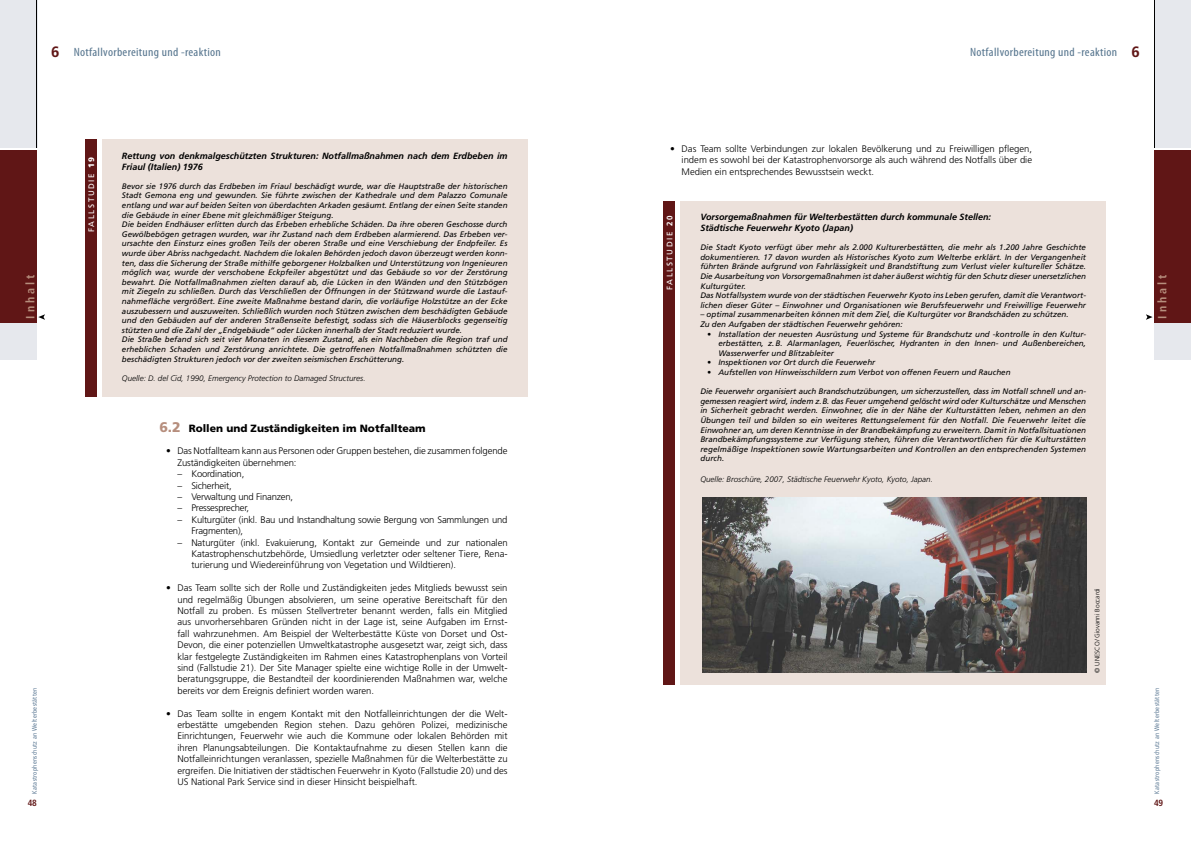
<style>
.page{position:relative;width:1191px;height:842px;background:#fff}
.page>*{position:absolute;margin:0;border:0;box-sizing:border-box;transform-origin:0 0}
.t1{font:condensed 12px "Myriad Pro";letter-spacing:.025em;color:#56758e;scale:1.1 1}
.t2{font:700 condensed 12px "Frutiger";letter-spacing:.25em;color:#b68e7d}
.t3{font:900 10.5px "Frutiger";color:#000}
.t4{font:300 9.5px/11.4px "Frutiger";letter-spacing:-.01em;color:#000;text-align:justify}
.t5{font:italic 700 9px/10.8px "Frutiger";color:#000}
.t6{font:700 condensed 9px "Frutiger";color:#601616}
.t7{font:italic 8px/9.6px "Frutiger";color:#000}
.t8{font:italic 300 8px "Frutiger";color:#000}
.t9{font:8px "Frutiger";letter-spacing:.2em;color:#fff}
.t10{font:6.5px "Frutiger";letter-spacing:.05em;color:#5d7a95;scale:.8 1}
.t11{font:300 6.5px "Frutiger";color:#000}
.s1{font-family:"Frutiger";font-weight:700;font-stretch:normal;font-size:15px;color:#601616}
.s2{font-size:14px;color:#b68e7d}
.s3{font-weight:900}
.s4{font-weight:700}
</style>
<div class="page">
<svg style="left:38px;top:314px;width:7px;height:6px"></svg>
<svg style="left:1146px;top:314px;width:6px;height:6px"></svg>
<div style="left:0;top:323px;width:37px;height:37px;background:#e6e8ed"></div>
<div style="left:1154px;top:323px;width:37px;height:37px;background:#e6e8ed"></div>
<div style="left:0;top:0;width:37px;height:147px;background:#e6e8ed"></div>
<div style="left:1154px;top:0;width:37px;height:147px;background:#e6e8ed"></div>
<hr style="left:37px;top:0;width:1px;height:147px;background:#000">
<hr style="left:1154px;top:0;width:1px;height:147px;background:#000">
<div style="left:0;top:150px;width:37px;height:173px;background:#601616"></div>
<div style="left:1154px;top:150px;width:37px;height:173px;background:#601616"></div>
<div style="left:663px;top:201px;width:12px;height:484px;background:#601616"></div>
<div style="left:680px;top:201px;width:426px;height:484px;background:#ece1db"></div>
<div style="left:85px;top:139px;width:11px;height:258px;background:#601616"></div>
<div style="left:102px;top:139px;width:425px;height:258px;background:#ece1db"></div>
<img style="left:702px;top:497px;width:384px;height:176px">
<h1 class="t1" style="left:51px;top:46px;width:156px"><span class="s1">6</span> Notfallvorbereitung und -reaktion</h1>
<h1 class="t1" style="left:970px;top:46px;width:156px">Notfallvorbereitung und -reaktion <span class="s1">6</span></h1>
<p class="t4" style="left:681px;top:143px;width:352px;text-indent:-11px">• Das Team sollte Verbindungen zur lokalen Bevölkerung und zu Freiwilligen pflegen, indem es sowohl bei der Katastrophenvorsorge als auch während des Notfalls über die Medien ein entsprechendes Bewusstsein weckt.</p>
<p class="t5" style="left:700px;top:212px;width:292px">Vorsorgemaßnahmen für Welterbestätten durch kommunale Stellen:<br>Städtische Feuerwehr Kyoto (Japan)</p>
<p class="t7" style="left:700px;top:243px;width:387px">Die Stadt Kyoto verfügt über mehr als 2.000 Kulturerbestätten, die mehr als 1.200 Jahre Geschichte dokumentieren. 17 davon wurden als Historisches Kyoto zum Welterbe erklärt. In der Vergangenheit führten Brände aufgrund von Fahrlässigkeit und Brandstiftung zum Verlust vieler kultureller Schätze.<br>Die Ausarbeitung von Vorsorgemaßnahmen ist daher äußerst wichtig für den Schutz dieser unersetzlichen Kulturgüter.<br>Das Notfallsystem wurde von der städtischen Feuerwehr Kyoto ins Leben gerufen, damit die Verantwort&shy;lichen dieser Güter – Einwohner und Organisationen wie Berufsfeuerwehr und Freiwillige Feuerwehr</p>
<p class="t7" style="left:700px;top:310px;width:370px">– optimal zusammenarbeiten können mit dem Ziel, die Kulturgüter vor Brandschäden zu schützen.<br>Zu den Aufgaben der städtischen Feuerwehr gehören:</p>
<p class="t7" style="left:718px;top:329px;width:369px;text-align:justify;text-indent:-11px">• Installation der neuesten Ausrüstung und Systeme für Brandschutz und -kontrolle in den Kultur&shy;erbestätten, z.B. Alarmanlagen, Feuerlöscher, Hydranten in den Innen- und Außenbereichen, Wasserwerfer und Blitzableiter</p>
<p class="t7" style="left:707px;top:358px;width:170px">• Inspektionen vor Ort durch die Feuerwehr</p>
<p class="t7" style="left:707px;top:367px;width:305px">• Aufstellen von Hinweisschildern zum Verbot von offenen Feuern und Rauchen</p>
<p class="t7" style="left:700px;top:387px;width:387px;text-align:justify">Die Feuerwehr organisiert auch Brandschutzübungen, um sicherzustellen, dass im Notfall schnell und an&shy;gemessen reagiert wird, indem z.B. das Feuer umgehend gelöscht wird oder Kulturschätze und Menschen in Sicherheit gebracht werden. Einwohner, die in der Nähe der Kulturstätten leben, nehmen an den Übungen teil und bilden so ein weiteres Rettungselement für den Notfall. Die Feuerwehr leitet die Einwohner an, um deren Kenntnisse in der Brandbekämpfung zu erweitern. Damit in Notfallsituationen Brandbekämpfungssysteme zur Verfügung stehen, führen die Verantwortlichen für die Kulturstätten regelmäßige Inspektionen sowie Wartungsarbeiten und Kontrollen an den entsprechenden Systemen durch.</p>
<p class="t8" style="left:700px;top:475px;width:234px">Quelle: Broschüre, 2007, Städtische Feuerwehr Kyoto, Kyoto, Japan.</p>
<p class="t5" style="left:122px;top:150px;width:387px">Rettung von denkmalgeschützten Strukturen: Notfallmaßnahmen nach dem Erdbeben im<br>Friaul (Italien) 1976</p>
<p class="t7" style="left:122px;top:181px;width:387px">Bevor sie 1976 durch das Erdbeben im Friaul beschädigt wurde, war die Hauptstraße der historischen Stadt Gemona eng und gewunden. Sie führte zwischen der Kathedrale und dem Palazzo Comunale entlang und war auf beiden Seiten von überdachten Arkaden gesäumt. Entlang der einen Seite standen die Gebäude in einer Ebene mit gleichmäßiger Steigung.<br>Die beiden Endhäuser erlitten durch das Erbeben erhebliche Schäden. Da ihre oberen Geschosse durch Gewölbebögen getragen wurden, war ihr Zustand nach dem Erdbeben alarmierend. Das Erbeben ver&shy;ursachte den Einsturz eines großen Teils der oberen Straße und eine Verschiebung der Endpfeiler. Es wurde über Abriss nachgedacht. Nachdem die lokalen Behörden jedoch davon überzeugt werden konn&shy;ten, dass die Sicherung der Straße mithilfe geborgener Holzbalken und Unterstützung von Ingenieuren möglich war, wurde der verschobene Eckpfeiler abgestützt und das Gebäude so vor der Zerstörung bewahrt. Die Notfallmaßnahmen zielten darauf ab, die Lücken in den Wänden und den Stützbögen mit Ziegeln zu schließen. Durch das Verschließen der Öffnungen in der Stützwand wurde die Lastauf&shy;nahmefläche vergrößert. Eine zweite Maßnahme bestand darin, die vorläufige Holzstütze an der Ecke auszubessern und auszuweiten. Schließlich wurden noch Stützen zwischen dem beschädigten Gebäude und den Gebäuden auf der anderen Straßenseite befestigt, sodass sich die Häuserblocks gegenseitig stützten und die Zahl der „Endgebäude“ oder Lücken innerhalb der Stadt reduziert wurde.<br>Die Straße befand sich seit vier Monaten in diesem Zustand, als ein Nachbeben die Region traf und erheblichen Schaden und Zerstörung anrichtete. Die getroffenen Notfallmaßnahmen schützten die beschädigten Strukturen jedoch vor der zweiten seismischen Erschütterung.</p>
<p class="t8" style="left:122px;top:373px;width:245px">Quelle: D. del Cid, 1990, Emergency Protection to Damaged Structures.</p>
<h2 class="t3" style="left:159px;top:421px;width:268px"><span class="s2">6.2</span> Rollen und Zuständigkeiten im Notfallteam</h2>
<p class="t4" style="left:177px;top:445px;width:332px;text-indent:-11px">• Das Notfallteam kann aus Personen oder Gruppen bestehen, die zusammen folgende<br>Zuständigkeiten übernehmen:</p>
<p class="t4" style="left:177px;top:468px;width:68px">– Koordination,</p>
<p class="t4" style="left:177px;top:480px;width:56px">– Sicherheit,</p>
<p class="t4" style="left:177px;top:491px;width:117px">– Verwaltung und Finanzen,</p>
<p class="t4" style="left:177px;top:502px;width:73px">– Pressesprecher,</p>
<p class="t4" style="left:191px;top:514px;width:318px;text-indent:-14px">– Kulturgüter (inkl. Bau und Instandhaltung sowie Bergung von Sammlungen und<br>Fragmenten),</p>
<p class="t4" style="left:191px;top:537px;width:318px;text-indent:-14px">– Naturgüter (inkl. Evakuierung, Kontakt zur Gemeinde und zur nationalen Katastrophenschutzbehörde, Umsiedlung verletzter oder seltener Tiere, Rena&shy;turierung und Wiedereinführung von Vegetation und Wildtieren).</p>
<p class="t4" style="left:177px;top:582px;width:332px;text-indent:-11px">• Das Team sollte sich der Rolle und Zuständigkeiten jedes Mitglieds bewusst sein und regelmäßig Übungen absolvieren, um seine operative Bereitschaft für den Notfall zu proben. Es müssen Stellvertreter benannt werden, falls ein Mitglied aus unvorhersehbaren Gründen nicht in der Lage ist, seine Aufgaben im Ernst&shy;fall wahrzunehmen. Am Beispiel der Welterbestätte Küste von Dorset und Ost-Devon, die einer potenziellen Umweltkatastrophe ausgesetzt war, zeigt sich, dass klar festgelegte Zuständigkeiten im Rahmen eines Katastrophenplans von Vorteil sind (Fallstudie 21). Der Site Manager spielte eine wichtige Rolle in der Umwelt&shy;beratungsgruppe, die Bestandteil der koordinierenden Maßnahmen war, welche bereits vor dem Ereignis definiert worden waren.</p>
<p class="t4" style="left:177px;top:708px;width:332px;text-indent:-11px">• Das Team sollte in engem Kontakt mit den Notfalleinrichtungen der die Welt&shy;erbestätte umgebenden Region stehen. Dazu gehören Polizei, medizinische Einrichtungen, Feuerwehr wie auch die Kommune oder lokalen Behörden mit ihren Planungsabteilungen. Die Kontaktaufnahme zu diesen Stellen kann die Notfalleinrichtungen veranlassen, spezielle Maßnahmen für die Welterbestätte zu ergreifen. Die Initiativen der städtischen Feuerwehr in Kyoto (Fallstudie 20) und des US National Park Service sind in dieser Hinsicht beispielhaft.</p>
<p class="t9" style="left:87px;top:232px;width:77px;rotate:-90deg">Fallstudie <span class="s3">19</span></p>
<p class="t9" style="left:665px;top:290px;width:76px;rotate:-90deg">Fallstudie <span class="s4">20</span></p>
<h1 class="t2" style="left:23px;top:319px;width:46px;rotate:-90deg">Inhalt</h1>
<h1 class="t2" style="left:1155px;top:319px;width:46px;rotate:-90deg">Inhalt</h1>
<p class="t11" style="left:1093px;top:673px;width:86px;rotate:-90deg">© UNESCO / Giovanni Boccardi</p>
<p class="t10" style="left:31px;top:794px;width:134px;rotate:-90deg">Katastrophenschutz an Welterbestätten</p>
<p class="t10" style="left:1152px;top:794px;width:134px;rotate:-90deg">Katastrophenschutz an Welterbestätten</p>
<p class="t6" style="left:28px;top:798px;width:11px">48</p>
<p class="t6" style="left:1154px;top:798px;width:10px">49</p>
</div>
